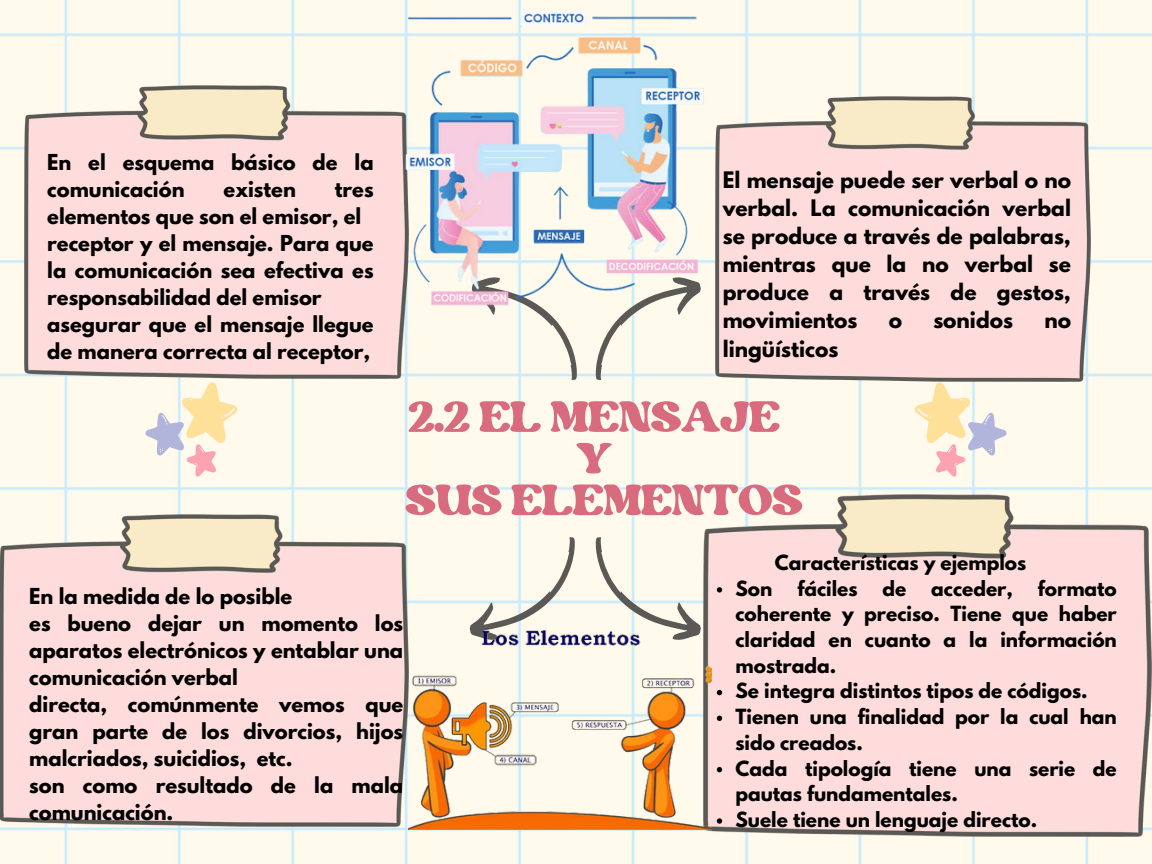
<style>
.page{position:relative;width:1152px;height:864px;background:#fffaeb}
.page>*{position:absolute;margin:0;border:0;box-sizing:border-box;transform-origin:0 0}
.t1{font:61.05px "Margin";color:#d86b7d}
.t2{font:700 20.1px/28.2px "League Spartan";color:#000;text-align:justify}
.t3{font:700 19.5px/27px "League Spartan";color:#000}
.t4{font:700 18.6px/25.7px "League Spartan";color:#000}
</style>
<div class="page">
<img style="left:24px;top:85px;width:385px;height:294px">
<img style="left:0;top:515px;width:408px;height:311px">
<img style="left:716px;top:96px;width:374px;height:286px">
<img style="left:704px;top:495px;width:448px;height:342px">
<svg style="left:463px;top:318px;width:246px;height:64px"></svg>
<svg style="left:461px;top:535px;width:248px;height:73px"></svg>
<svg style="left:915px;top:382px;width:92px;height:95px"></svg>
<svg style="left:145px;top:382px;width:92px;height:95px"></svg>
<img style="left:352px;top:0;width:397px;height:318px">
<img style="left:408px;top:608px;width:303px;height:256px">
<svg style="left:717px;top:587px;width:5px;height:6px"></svg>
<svg style="left:717px;top:690px;width:5px;height:5px"></svg>
<svg style="left:717px;top:716px;width:5px;height:5px"></svg>
<svg style="left:717px;top:767px;width:5px;height:5px"></svg>
<svg style="left:717px;top:818px;width:5px;height:6px"></svg>
<p class="t3" style="left:47px;top:151px;width:328px">En el esquema básico de la comunicación</p>
<p class="t3" style="left:224px;top:178px;width:74px">existen</p>
<p class="t3" style="left:47px;top:178px;width:328px;text-indent:288px">tres elementos que son el emisor, el receptor y el mensaje. Para que la comunicación sea efectiva es responsabilidad del emisor asegurar que el mensaje llegue de manera correcta al receptor,</p>
<p class="t2" style="left:723px;top:168px;width:350px">El mensaje puede ser verbal o no verbal. La comunicación verbal se produce a través de palabras, mientras que la no verbal se produce a través de gestos, movimientos</p>
<p class="t2" style="left:889px;top:309px;width:15px">o</p>
<p class="t2" style="left:933px;top:309px;width:81px">sonidos</p>
<p class="t2" style="left:1044px;top:309px;width:28px">no</p>
<p class="t2" style="left:723px;top:337px;width:117px">lingüísticos</p>
<p class="t1" style="left:409px;top:388px;width:373px">2.2 EL MENSAJE</p>
<p class="t1" style="left:577px;top:430px;width:37px">Y</p>
<p class="t1" style="left:406px;top:471px;width:399px">SUS ELEMENTOS</p>
<p class="t4" style="left:775px;top:552px;width:253px">Características y ejemplos</p>
<h2 class="t3" style="left:29px;top:585px;width:375px">En la medida de lo posible<br>es bueno dejar un momento los aparatos electrónicos y entablar una comunicación verbal<br>directa, comúnmente vemos que gran parte de los divorcios, hijos malcriados, suicidios, etc.<br>son como resultado de la mala comunicación.</h2>
<h2 class="t4" style="left:735px;top:578px;width:383px;text-align:justify;text-indent:302px">formato coherente y preciso. Tiene que haber claridad en cuanto a la información mostrada.</h2>
<p class="t4" style="left:735px;top:681px;width:354px">Se integra distintos tipos de códigos.</p>
<p class="t4" style="left:735px;top:706px;width:383px">Tienen una finalidad por la cual han sido creados.</p>
<p class="t4" style="left:735px;top:758px;width:383px">Cada tipología tiene una serie de pautas fundamentales.</p>
<h1 class="t4" style="left:735px;top:809px;width:303px">Suele tiene un lenguaje directo.</h1>
<h2 class="t4" style="left:735px;top:578px;width:38px">Son</h2>
<h2 class="t4" style="left:797px;top:578px;width:62px">fáciles</h2>
<h2 class="t4" style="left:883px;top:578px;width:25px">de</h2>
<h2 class="t4" style="left:931px;top:578px;width:83px">acceder,</h2>
</div>
